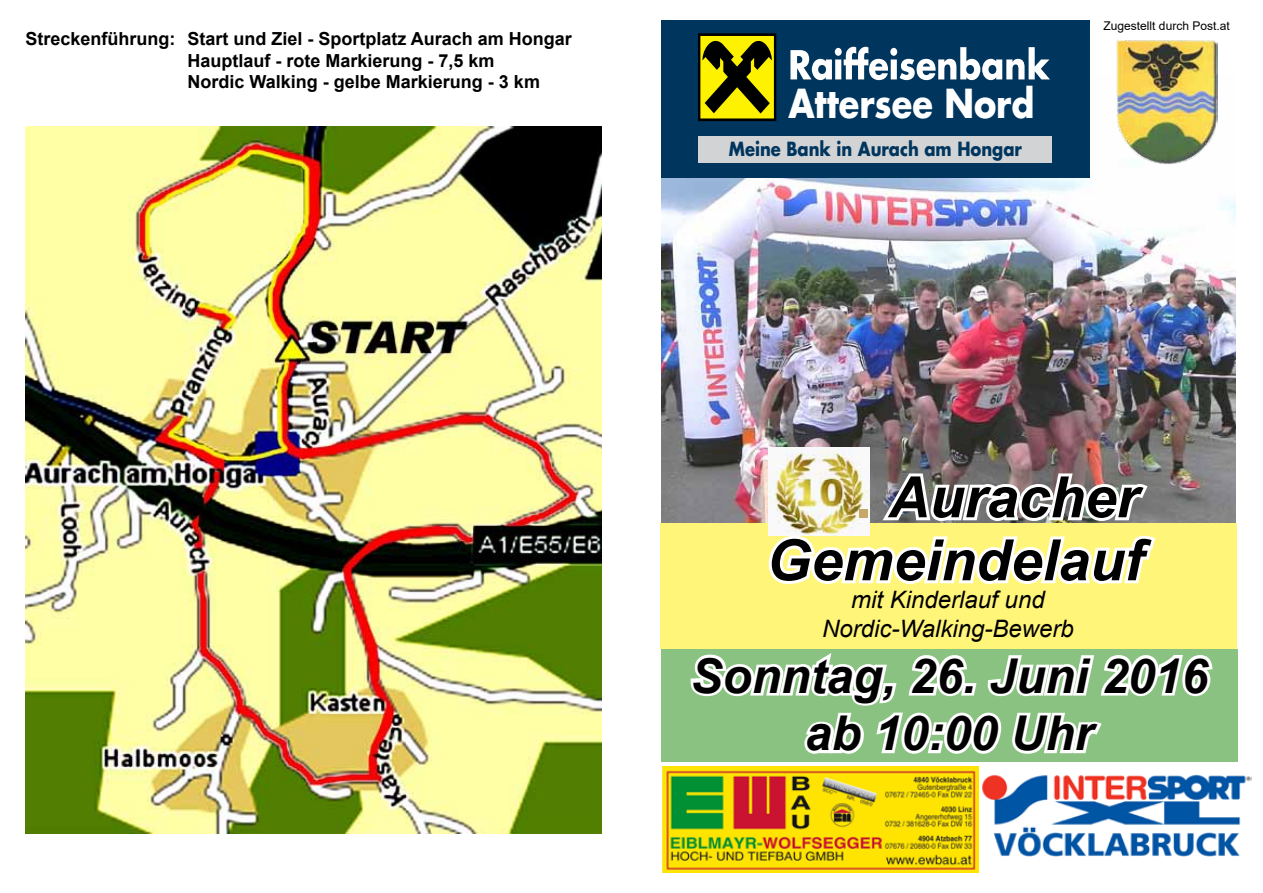
<style>
.page{position:relative;width:1263px;height:893px;background:#fff}
.page>*{position:absolute;margin:0;border:0;box-sizing:border-box;transform-origin:0 0}
.t1{font:italic 700 57px/63px "Arial";color:#000;text-align:right}
.t2{font:italic 700 48px/57.6px "Arial";color:#000;text-align:center}
.t3{font:700 38.85px "Futura";color:#fff;scale:.86 1}
.t4{font:italic 24px/28.8px "Arial";color:#000;text-align:center}
.t5{font:700 19.05px "Futura";color:#00355e;scale:.86 1}
.t6{font:700 18px/21.6px "Arial";color:#000}
.t7{font:12px "Arial";color:#000}
.s1{font-style:normal;font-size:60px;color:#c6a969}
</style>
<div class="page">
<img style="left:662px;top:74px;width:574px;height:449px">
<div style="left:660px;top:523px;width:577px;height:126px;background:#fff579"></div>
<div style="left:661px;top:649px;width:576px;height:112px;background:#8ac381"></div>
<svg style="left:690px;top:653px;width:523px;height:101px"></svg>
<div style="left:661px;top:20px;width:429px;height:158px;background:#00355e"></div>
<div style="left:698px;top:33px;width:78px;height:88px;background:linear-gradient(to right,#050400,#040300)"></div>
<div style="left:700px;top:36px;width:74px;height:82px;background:#fff200"></div>
<svg style="left:702px;top:40px;width:70px;height:74px"></svg>
<svg style="left:790px;top:47px;width:260px;height:33px"></svg>
<div style="left:698px;top:136px;width:353px;height:26px;background:#d1d3d4"></div>
<img style="left:1116px;top:40px;width:101px;height:125px">
<img style="left:663px;top:767px;width:316px;height:105px">
<img style="left:982px;top:774px;width:269px;height:83px">
<img style="left:26px;top:127px;width:576px;height:706px">
<img style="left:768px;top:448px;width:102px;height:19px">
<img style="left:765px;top:467px;width:394px;height:117px">
<p class="t6" style="left:188px;top:28px;width:386px;text-indent:-162px">Streckenführung: Start und Ziel - Sportplatz Aurach am Hongar<br>Hauptlauf - rote Markierung - 7,5 km<br>Nordic Walking - gelbe Markierung - 3 km</p>
<h3 class="t3" style="left:788px;top:77px;width:288px">Attersee Nord</h3>
<p class="t5" style="left:729px;top:136px;width:342px">Meine Bank in Aurach am Hongar</p>
<p class="t7" style="left:1103px;top:18px;width:128px">Zugestellt durch Post.at</p>
<h1 class="t1" style="left:767px;top:467px;width:378px"><span class="s1">.</span> Auracher<br>Gemeindelauf</h1>
<h3 class="t4" style="left:822px;top:586px;width:253px">mit Kinderlauf und<br>Nordic-Walking-Bewerb</h3>
<h2 class="t2" style="left:691px;top:648px;width:519px">Sonntag, 26. Juni 2016 ab 10:00 Uhr</h2>
</div>
